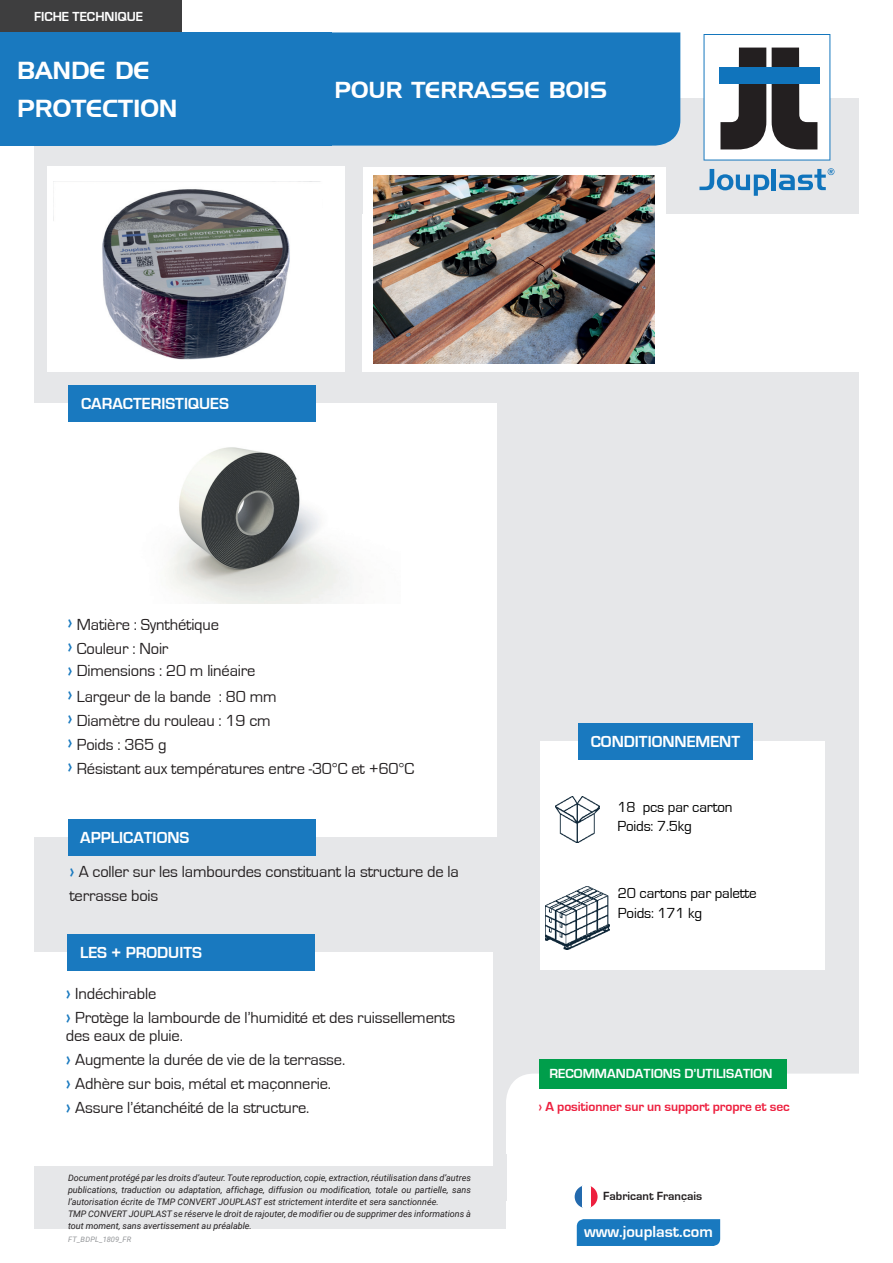
<style>
.page{position:relative;width:893px;height:1263px;background:#fff}
.page>*{position:absolute;margin:0;border:0;box-sizing:border-box;transform-origin:0 0}
.t1{font:24px/37.5px "Handel Gothic BT";color:#fff}
.t2{font:22.5px "Handel Gothic BT";color:#fff}
.t3{font:16.5px/24px "Eurostile";letter-spacing:-.01em;color:#231f20}
.t4{font:700 16.5px "Eurostile";color:#fff}
.t5{font:15px/19.5px "Eurostile";letter-spacing:-.01em;color:#000}
.t6{font:700 13.65px "Eurostile";color:#fff}
.t7{font:700 13.5px "Eurostile";letter-spacing:-.01em;color:#ed203f}
.t8{font:700 13.5px "Eurostile";color:#fff}
.t9{font:700 12.15px "Eurostile";color:#231f20}
.t10{font:italic 9px/12px "Roboto";color:#231f20}
.t11{font:italic 7.5px "Roboto";letter-spacing:.035em;color:#939598}
.s1{font-weight:700;font-size:18px;color:#1979bf}
</style>
<div class="page">
<div style="left:34px;top:99px;width:825px;height:1130px;background:#e6e7e9"></div>
<div style="left:362px;top:215px;width:531px;height:157px;background:#fff"></div>
<div style="left:362px;top:167px;width:303px;height:142px;background:#fff"></div>
<div style="left:0;top:0;width:181px;height:32px;background:#3e3e3f"></div>
<div style="left:0;top:403px;width:496px;height:434px;background:#fff"></div>
<div style="left:69px;top:385px;width:247px;height:36px;background:#1979bf"></div>
<div style="left:506px;top:1073px;width:353px;height:61px;background:#fff"></div>
<div style="left:506px;top:1134px;width:387px;height:129px;background:#fff"></div>
<div style="left:539px;top:1059px;width:247px;height:29px;background:#009e4b"></div>
<div style="left:68px;top:819px;width:248px;height:36px;background:#1979bf"></div>
<div style="left:0;top:32px;width:332px;height:114px;background:#1979bf"></div>
<div style="left:332px;top:32px;width:348px;height:114px;background:#1979bf"></div>
<div style="left:540px;top:741px;width:285px;height:228px;background:#fff"></div>
<div style="left:578px;top:723px;width:175px;height:36px;background:#1979bf"></div>
<img style="left:545px;top:887px;width:65px;height:62px">
<img style="left:556px;top:796px;width:44px;height:47px">
<div style="left:33px;top:953px;width:459px;height:213px;background:#fff"></div>
<div style="left:68px;top:934px;width:247px;height:36px;background:#1979bf"></div>
<div style="left:47px;top:167px;width:297px;height:205px;background:#fff"></div>
<img style="left:54px;top:181px;width:266px;height:178px">
<img style="left:374px;top:176px;width:281px;height:187px">
<img style="left:168px;top:447px;width:183px;height:157px">
<svg style="left:703px;top:34px;width:127px;height:127px"></svg>
<div style="left:719px;top:68px;width:101px;height:16px;background:#1074bc"></div>
<svg style="left:699px;top:169px;width:70px;height:27px"></svg>
<hr style="left:772px;top:169px;width:4px;height:21px;background:#1074bc">
<svg style="left:779px;top:168px;width:55px;height:22px"></svg>
<div style="left:577px;top:1219px;width:143px;height:27px;background:#1979bf"></div>
<svg style="left:575px;top:1186px;width:7px;height:22px"></svg>
<svg style="left:590px;top:1186px;width:8px;height:22px"></svg>
<p class="t8" style="left:34px;top:9px;width:111px">FICHE TECHNIQUE</p>
<h1 class="t1" style="left:17px;top:52px;width:162px">BANDE DE<br>PROTECTION</h1>
<h2 class="t2" style="left:334px;top:76px;width:274px">POUR TERRASSE BOIS</h2>
<p class="t4" style="left:81px;top:394px;width:149px">CARACTERISTIQUES</p>
<p class="t3" style="left:68px;top:613px;width:153px"><span class="s1">›</span> Matière : Synthétique <span class="s1">›</span> Couleur : Noir</p>
<p class="t3" style="left:68px;top:658px;width:211px;line-height:25.5px"><span class="s1">›</span> Dimensions : 20 m linéaire<br><span class="s1">›</span> Largeur de la bande : 80 mm</p>
<p class="t3" style="left:68px;top:709px;width:348px"><span class="s1">›</span> Diamètre du rouleau : 19 cm<br><span class="s1">›</span> Poids : 365 g<br><span class="s1">›</span> Résistant aux températures entre -30°C et +60°C</p>
<p class="t4" style="left:80px;top:828px;width:111px">APPLICATIONS</p>
<p class="t3" style="left:69px;top:860px;width:391px"><span class="s1">›</span> A coller sur les lambourdes constituant la structure de la terrasse bois</p>
<p class="t4" style="left:80px;top:943px;width:123px">LES + PRODUITS</p>
<p class="t3" style="left:66px;top:981px;width:391px"><span class="s1">›</span> Indéchirable<br><span class="s1">›</span> Protège la lambourde de l’humidité et des ruissellements</p>
<p class="t3" style="left:66px;top:1023px;width:281px">des eaux de pluie.<br><span class="s1">›</span> Augmente la durée de vie de la terrasse. <span class="s1">›</span> Adhère sur bois, métal et maçonnerie.<br><span class="s1">›</span> Assure l’étanchéité de la structure.</p>
<p class="t10" style="left:68px;top:1171px;width:404px">Document protégé par les droits d’auteur. Toute reproduction, copie, extraction, réutilisation dans d’autres publications, traduction ou adaptation, affichage, diffusion ou modification, totale ou partielle, sans l’autorisation écrite de TMP CONVERT JOUPLAST est strictement interdite et sera sanctionnée.<br>TMP CONVERT JOUPLAST se réserve le droit de rajouter, de modifier ou de supprimer des informations à tout moment, sans avertissement au préalable.</p>
<p class="t11" style="left:68px;top:1234px;width:65px">FT_BDPL_1809_FR</p>
<p class="t4" style="left:591px;top:732px;width:151px">CONDITIONNEMENT</p>
<p class="t5" style="left:617px;top:797px;width:117px">18 pcs par carton<br>Poids: 7.5kg</p>
<p class="t5" style="left:618px;top:884px;width:140px">20 cartons par palette<br>Poids: 171 kg</p>
<p class="t6" style="left:549px;top:1066px;width:224px">RECOMMANDATIONS D’UTILISATION</p>
<p class="t7" style="left:539px;top:1099px;width:253px">› A positionner sur un support propre et sec</p>
<p class="t9" style="left:603px;top:1189px;width:101px">Fabricant Français</p>
<p class="t4" style="left:584px;top:1223px;width:130px">www.jouplast.com</p>
</div>
